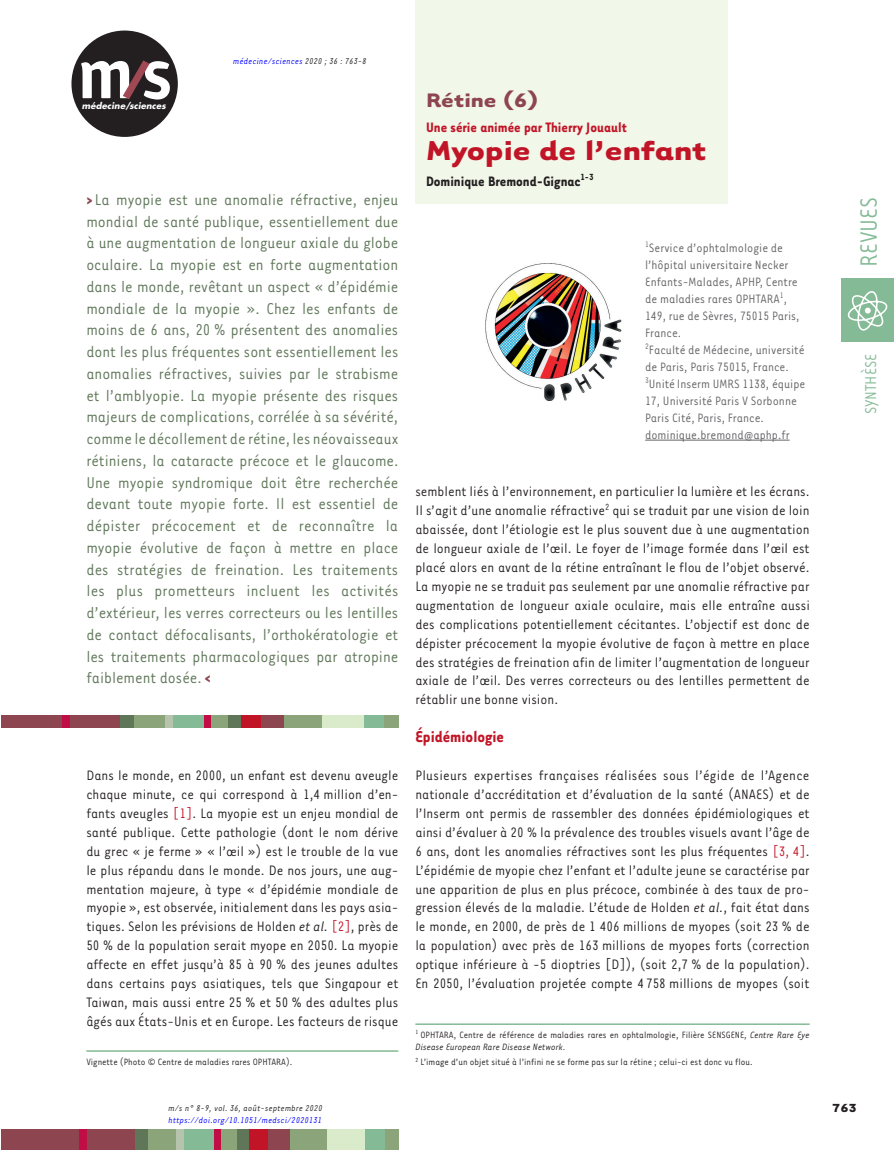
<style>
.page{position:relative;width:894px;height:1150px;background:#fff}
.page>*{position:absolute;margin:0;border:0;box-sizing:border-box;transform-origin:0 0}
.t1{font:700 31.5px "Tarzana Wide";color:#c11527}
.t2{font:27px "Tarzana Narrow";color:#84ba95}
.t3{font:700 22.5px "Tarzana Wide";color:#8d454f}
.t4{font:18px/21.8px "Tarzana Narrow";color:#5f7659;text-align:justify}
.t5{font:700 18px "Tarzana Narrow";color:#c11527}
.t6{font:18px "Tarzana Narrow";color:#84ba95}
.t7{font:15.75px/18.9px "Tarzana Narrow";color:#231f20;text-align:justify}
.t8{font:700 15.75px "Tarzana Narrow";color:#c11527}
.t9{font:700 15.75px "Tarzana Narrow";color:#231f20}
.t10{font:13.95px/17px "Tarzana Narrow";color:#636366}
.t11{font:700 13.5px "Tarzana Wide";color:#231f20}
.t12{font:10.5px/12.6px "Tarzana Narrow";color:#231f20}
.t13{font:italic 9.75px "Tarzana Narrow";letter-spacing:.025em;color:#00f}
.t14{font:italic 9.75px "Tarzana Narrow";letter-spacing:.025em;color:#231f20}
.t15{font:italic 700 8.55px "Futura";letter-spacing:.01em;color:#fff}
.s1{color:#231f20}
.s2{font-weight:700;color:#8d454f}
.s3{color:#c11527}
.s4{font-style:italic}
</style>
<div class="page">
<div style="left:1px;top:1128px;width:134px;height:21px;background:#8d454f"></div>
<div style="left:236px;top:1128px;width:13px;height:21px;background:#5f7659"></div>
<div style="left:79px;top:1128px;width:8px;height:21px;background:#c10d45"></div>
<div style="left:135px;top:1128px;width:21px;height:21px;background:#5f7659"></div>
<div style="left:148px;top:1128px;width:30px;height:21px;background:#8ba479"></div>
<div style="left:176px;top:1128px;width:9px;height:21px;background:#b6c4ad"></div>
<div style="left:185px;top:1128px;width:29px;height:21px;background:#84ba95"></div>
<div style="left:218px;top:1128px;width:19px;height:21px;background:#8ba479"></div>
<div style="left:214px;top:1128px;width:6px;height:21px;background:#c10d45"></div>
<div style="left:249px;top:1128px;width:27px;height:21px;background:#c11527"></div>
<div style="left:288px;top:1128px;width:39px;height:21px;background:#8ba479"></div>
<div style="left:268px;top:1128px;width:21px;height:21px;background:#8d454f"></div>
<div style="left:327px;top:1128px;width:39px;height:21px;background:#daebcb"></div>
<div style="left:365px;top:1128px;width:21px;height:21px;background:#84ba95"></div>
<div style="left:385px;top:1128px;width:13px;height:21px;background:#8ba479"></div>
<div style="left:841px;top:278px;width:52px;height:64px;background:#84ba95"></div>
<svg style="left:847px;top:291px;width:40px;height:39px"></svg>
<div style="left:71px;top:31px;width:107px;height:106px;background:#231f20;border-radius:50%"></div>
<svg style="left:81px;top:61px;width:89px;height:38px"></svg>
<div style="left:415px;top:0;width:312px;height:203px;background:#f1f7e9"></div>
<div style="left:1px;top:715px;width:120px;height:13px;background:#8d454f"></div>
<div style="left:120px;top:715px;width:18px;height:13px;background:#5f7659"></div>
<div style="left:227px;top:715px;width:14px;height:13px;background:#5f7659"></div>
<div style="left:135px;top:715px;width:31px;height:13px;background:#8ba479"></div>
<div style="left:170px;top:715px;width:34px;height:13px;background:#84ba95"></div>
<div style="left:363px;top:715px;width:22px;height:13px;background:#84ba95"></div>
<div style="left:209px;top:715px;width:19px;height:13px;background:#8ba479"></div>
<div style="left:384px;top:715px;width:14px;height:13px;background:#8ba479"></div>
<div style="left:282px;top:715px;width:41px;height:13px;background:#8ba479"></div>
<div style="left:322px;top:715px;width:42px;height:13px;background:#daebcb"></div>
<div style="left:165px;top:715px;width:8px;height:13px;background:#b6c4ad"></div>
<div style="left:62px;top:715px;width:8px;height:13px;background:#c10d45"></div>
<div style="left:204px;top:715px;width:6px;height:13px;background:#c10d45"></div>
<div style="left:241px;top:715px;width:29px;height:13px;background:#c11527"></div>
<div style="left:261px;top:715px;width:22px;height:13px;background:#8d454f"></div>
<hr style="left:415px;top:1023px;width:394px;height:1px;background:#84ba95">
<hr style="left:645px;top:440px;width:144px;height:1px;background:#636366">
<hr style="left:86px;top:1050px;width:312px;height:1px;background:#84ba95">
<img style="left:485px;top:263px;width:137px;height:138px">
<p class="t13" style="left:233px;top:55px;width:135px">médecine/sciences <span class="s1">2020 ; 36 : 763-8</span></p>
<p class="t15" style="left:82px;top:100px;width:85px">médecine/sciences</p>
<h3 class="t3" style="left:426px;top:85px;width:114px">Rétine (6)</h3>
<p class="t8" style="left:426px;top:117px;width:202px">Une série animée par Thierry Jouault</p>
<h1 class="t1" style="left:426px;top:130px;width:282px">Myopie de l’enfant</h1>
<p class="t9" style="left:426px;top:171px;width:169px">Dominique Bremond-Gignac<sup>1-3</sup></p>
<p class="t4" style="left:86px;top:188px;width:314px"><span class="s2">&gt;</span>La myopie est une anomalie réfractive, enjeu mondial de santé publique, essentiellement due à une augmentation de longueur axiale du globe oculaire. La myopie est en forte augmentation dans le monde, revêtant un aspect « d’épidémie mondiale de la myopie ». Chez les enfants de moins de 6 ans, 20 % présentent des anomalies dont les plus fréquentes sont essentiellement les anomalies réfractives, suivies par le strabisme et l’amblyopie. La myopie présente des risques majeurs de complications, corrélée à sa sévérité, comme le décollement de rétine, les néovaisseaux rétiniens, la cataracte précoce et le glaucome.<br>Une myopie syndromique doit être recherchée devant toute myopie forte. Il est essentiel de dépister précocement et de reconnaître la myopie évolutive de façon à mettre en place des stratégies de freination. Les traitements les plus prometteurs incluent les activités d’extérieur, les verres correcteurs ou les lentilles de contact défocalisants, l’orthokératologie et les traitements pharmacologiques par atropine faiblement dosée. <span class="s2">&lt;</span></p>
<p class="t10" style="left:645px;top:239px;width:162px"><sup>1</sup>Service d’ophtalmologie de l’hôpital universitaire Necker<br>Enfants-Malades, APHP, Centre de maladies rares OPHTARA<sup>1</sup>,<br>149, rue de Sèvres, 75015 Paris,<br>France.<br><sup>2</sup>Faculté de Médecine, université de Paris, Paris 75015, France.<br><sup>3</sup>Unité Inserm UMRS 1138, équipe<br>17, Université Paris V Sorbonne<br>Paris Cité, Paris, France. dominique.bremond@aphp.fr</p>
<p class="t7" style="left:415px;top:481px;width:396px">semblent liés à l’environnement, en particulier la lumière et les écrans.<br>Il s’agit d’une anomalie réfractive<sup>2</sup> qui se traduit par une vision de loin abaissée, dont l’étiologie est le plus souvent due à une augmentation de longueur axiale de l’œil. Le foyer de l’image formée dans l’œil est placé alors en avant de la rétine entraînant le flou de l’objet observé.<br>La myopie ne se traduit pas seulement par une anomalie réfractive par augmentation de longueur axiale oculaire, mais elle entraîne aussi des complications potentiellement cécitantes. L’objectif est donc de dépister précocement la myopie évolutive de façon à mettre en place des stratégies de freination afin de limiter l’augmentation de longueur axiale de l’œil. Des verres correcteurs ou des lentilles permettent de rétablir une bonne vision.</p>
<p class="t5" style="left:415px;top:725px;width:90px">Épidémiologie</p>
<p class="t7" style="left:415px;top:765px;width:396px">Plusieurs expertises françaises réalisées sous l’égide de l’Agence nationale d’accréditation et d’évaluation de la santé (ANAES) et de l’Inserm ont permis de rassembler des données épidémiologiques et ainsi d’évaluer à 20 % la prévalence des troubles visuels avant l’âge de 6 ans, dont les anomalies réfractives sont les plus fréquentes <span class="s3">[3, 4]</span>.<br>L’épidémie de myopie chez l’enfant et l’adulte jeune se caractérise par une apparition de plus en plus précoce, combinée à des taux de pro&shy;gression élevés de la maladie. L’étude de Holden <span class="s4">et al.</span>, fait état dans le monde, en 2000, de près de 1 406 millions de myopes (soit 23 % de la population) avec près de 163 millions de myopes forts (correction optique inférieure à -5 dioptries [D]), (soit 2,7 % de la population).<br>En 2050, l’évaluation projetée compte 4 758 millions de myopes (soit</p>
<p class="t12" style="left:415px;top:1027px;width:396px"><sup>1</sup> OPHTARA, Centre de référence de maladies rares en ophtalmologie, Filière SENSGENE, <span class="s4">Centre Rare Eye<br>Disease European Rare Disease Network</span>.</p>
<p class="t12" style="left:415px;top:1054px;width:339px"><sup>2</sup> L’image d’un objet situé à l’infini ne se forme pas sur la rétine ; celui-ci est donc vu flou.</p>
<p class="t7" style="left:86px;top:765px;width:314px">Dans le monde, en 2000, un enfant est devenu aveugle chaque minute, ce qui correspond à 1,4 million d’en&shy;fants aveugles <span class="s3">[1]</span>. La myopie est un enjeu mondial de santé publique. Cette pathologie (dont le nom dérive du grec « je ferme » « l’œil ») est le trouble de la vue le plus répandu dans le monde. De nos jours, une aug&shy;mentation majeure, à type « d’épidémie mondiale de myopie », est observée, initialement dans les pays asia&shy;tiques. Selon les prévisions de Holden <span class="s4">et al.</span> <span class="s3">[2]</span>, près de 50 % de la population serait myope en 2050. La myopie affecte en effet jusqu’à 85 à 90 % des jeunes adultes dans certains pays asiatiques, tels que Singapour et Taiwan, mais aussi entre 25 % et 50 % des adultes plus âgés aux États-Unis et en Europe. Les facteurs de risque</p>
<p class="t12" style="left:86px;top:1054px;width:207px">Vignette (Photo © Centre de maladies rares OPHTARA).</p>
<p class="t14" style="left:169px;top:1101px;width:155px">m/s n° 8-9, vol. 36, août-septembre 2020</p>
<p class="t13" style="left:169px;top:1113px;width:155px">https://doi.org/10.1051/medsci/2020131</p>
<h2 class="t2" style="left:852px;top:266px;width:71px;rotate:-90deg">REVUES</h2>
<p class="t6" style="left:859px;top:414px;width:62px;rotate:-90deg">SYNTHÈSE</p>
<p class="t11" style="left:832px;top:1098px;width:26px">763</p>
</div>
